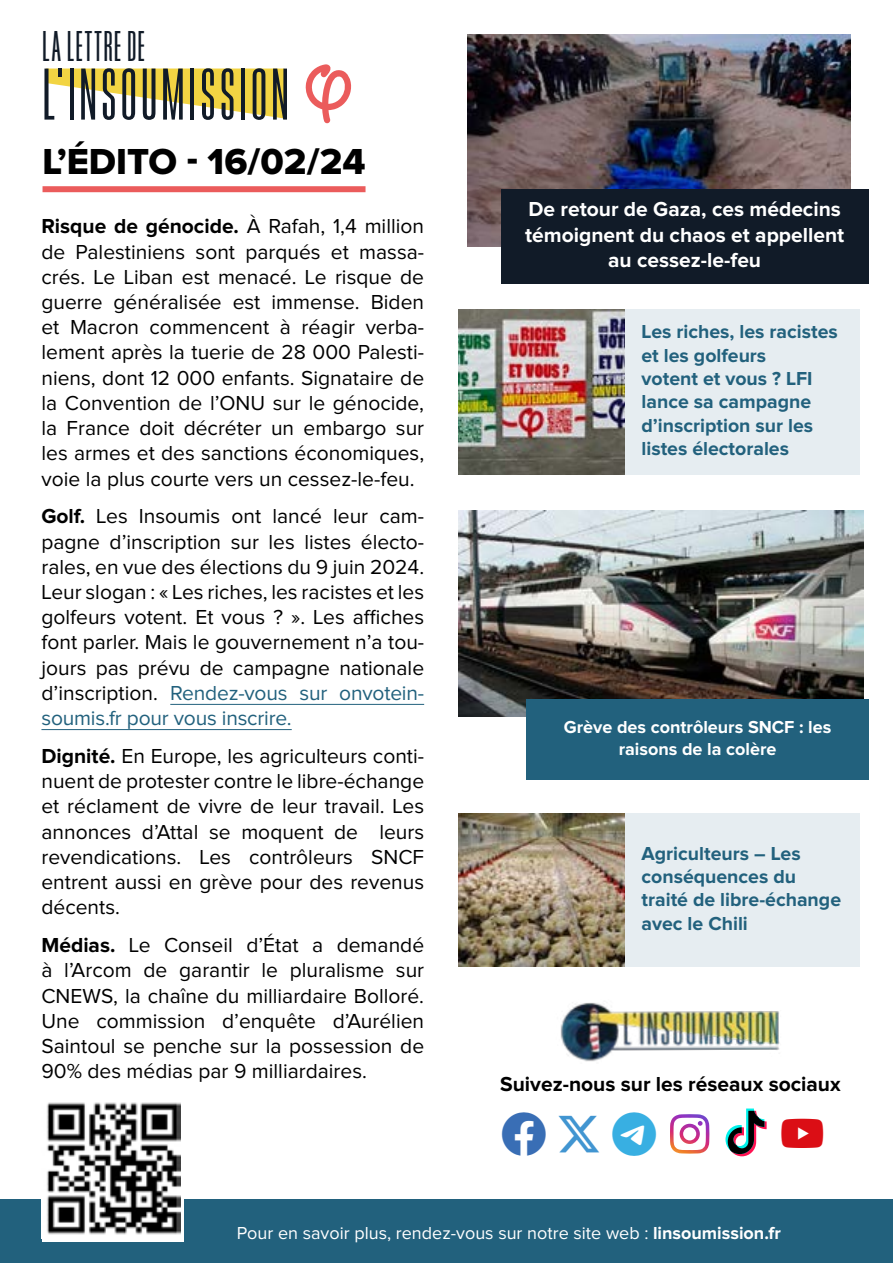
<style>
.page{position:relative;width:893px;height:1263px;background:#fff}
.page>*{position:absolute;margin:0;border:0;box-sizing:border-box;transform-origin:0 0}
.t1{font:76.5px "Bee Three";letter-spacing:.06em;color:#111b28}
.t2{font:45px "Bee Three";letter-spacing:.03em;color:#111b28}
.t3{font:37.5px "Proxima Nova Extrabld";color:#000}
.t4{font:21px/25.2px "Proxima Nova";color:#000;text-align:justify}
.t5{font:700 21px/25.2px "Proxima Nova";color:#fff;text-align:center}
.t6{font:700 21px "Proxima Nova";color:#000}
.t7{font:700 19.5px/23.4px "Proxima Nova";color:#22617d}
.t8{font:18px "Proxima Nova";color:#fff}
.t9{font:700 18px/21.6px "Proxima Nova";color:#fff;text-align:center}
.s1{font-weight:700}
.s2{color:#22617d}
</style>
<div class="page">
<svg style="left:46px;top:69px;width:238px;height:49px"></svg>
<div style="left:0;top:1199px;width:893px;height:64px;background:#22617d"></div>
<img style="left:560px;top:1002px;width:220px;height:60px">
<svg style="left:725px;top:1108px;width:42px;height:48px"></svg>
<img style="left:43px;top:1102px;width:141px;height:140px">
<svg style="left:305px;top:64px;width:46px;height:60px"></svg>
<div style="left:43px;top:186px;width:323px;height:6px;background:#eb5c5c"></div>
<hr style="left:170px;top:704px;width:254px;height:1px;background:#22617d">
<hr style="left:41px;top:729px;width:251px;height:1px;background:#22617d">
<div style="left:624px;top:813px;width:235px;height:153px;background:#e6edf1"></div>
<img style="left:459px;top:813px;width:165px;height:153px">
<img style="left:459px;top:510px;width:404px;height:206px">
<div style="left:526px;top:699px;width:343px;height:81px;background:#22617d"></div>
<div style="left:624px;top:309px;width:235px;height:166px;background:#e6edf1"></div>
<img style="left:459px;top:309px;width:165px;height:166px">
<img style="left:468px;top:34px;width:382px;height:212px">
<div style="left:501px;top:189px;width:368px;height:95px;background:#111b28"></div>
<img style="left:41px;top:1102px;width:139px;height:137px">
<h2 class="t2" style="left:43px;top:23px;width:104px">LA LETTRE DE</h2>
<h1 class="t1" style="left:43px;top:54px;width:247px">L’INSOUMISSION</h1>
<h3 class="t3" style="left:43px;top:145px;width:324px">L’ÉDITO - 16/02/24</h3>
<p class="t4" style="left:41px;top:215px;width:384px"><span class="s1">Risque de génocide.</span> À Rafah, 1,4 million de Palestiniens sont parqués et massa&shy;crés. Le Liban est menacé. Le risque de guerre généralisée est immense. Biden et Macron commencent à réagir verba&shy;lement après la tuerie de 28 000 Palesti&shy;niens, dont 12 000 enfants. Signataire de la Convention de l’ONU sur le génocide, la France doit décréter un embargo sur les armes et des sanctions économiques, voie la plus courte vers un cessez-le-feu.</p>
<p class="t4" style="left:41px;top:505px;width:384px"><span class="s1">Golf.</span> Les Insoumis ont lancé leur cam&shy;pagne d’inscription sur les listes électo&shy;rales, en vue des élections du 9 juin 2024.<br>Leur slogan : « Les riches, les racistes et les golfeurs votent. Et vous ? ». Les affiches font parler. Mais le gouvernement n’a tou&shy;jours pas prévu de campagne nationale d’inscription. <span class="s2">Rendez-vous sur onvotein&shy;soumis.fr pour vous inscrire.</span></p>
<p class="t4" style="left:41px;top:744px;width:384px"><span class="s1">Dignité.</span> En Europe, les agriculteurs conti&shy;nuent de protester contre le libre-échange et réclament de vivre de leur travail. Les annonces d’Attal se moquent de leurs revendications. Les contrôleurs SNCF entrent aussi en grève pour des revenus décents.</p>
<p class="t4" style="left:41px;top:933px;width:384px"><span class="s1">Médias.</span> Le Conseil d’État a demandé à l’Arcom de garantir le pluralisme sur CNEWS, la chaîne du milliardaire Bolloré.<br>Une commission d’enquête d’Aurélien Saintoul se penche sur la possession de 90% des médias par 9 milliardaires.</p>
<p class="t5" style="left:525px;top:198px;width:321px">De retour de Gaza, ces médecins témoignent du chaos et appellent au cessez-le-feu</p>
<p class="t7" style="left:641px;top:321px;width:198px">Les riches, les racistes et les golfeurs<br>votent et vous ? LFI lance sa campagne d’inscription sur les listes électorales</p>
<p class="t9" style="left:564px;top:717px;width:269px">Grève des contrôleurs SNCF : les raisons de la colère</p>
<p class="t7" style="left:641px;top:842px;width:201px">Agriculteurs – Les conséquences du traité de libre-échange avec le Chili</p>
<p class="t6" style="left:500px;top:1074px;width:342px">Suivez-nous sur les réseaux sociaux</p>
<p class="t8" style="left:237px;top:1225px;width:545px">Pour en savoir plus, rendez-vous sur notre site web : <span class="s1">linsoumission.fr</span></p>
</div>
